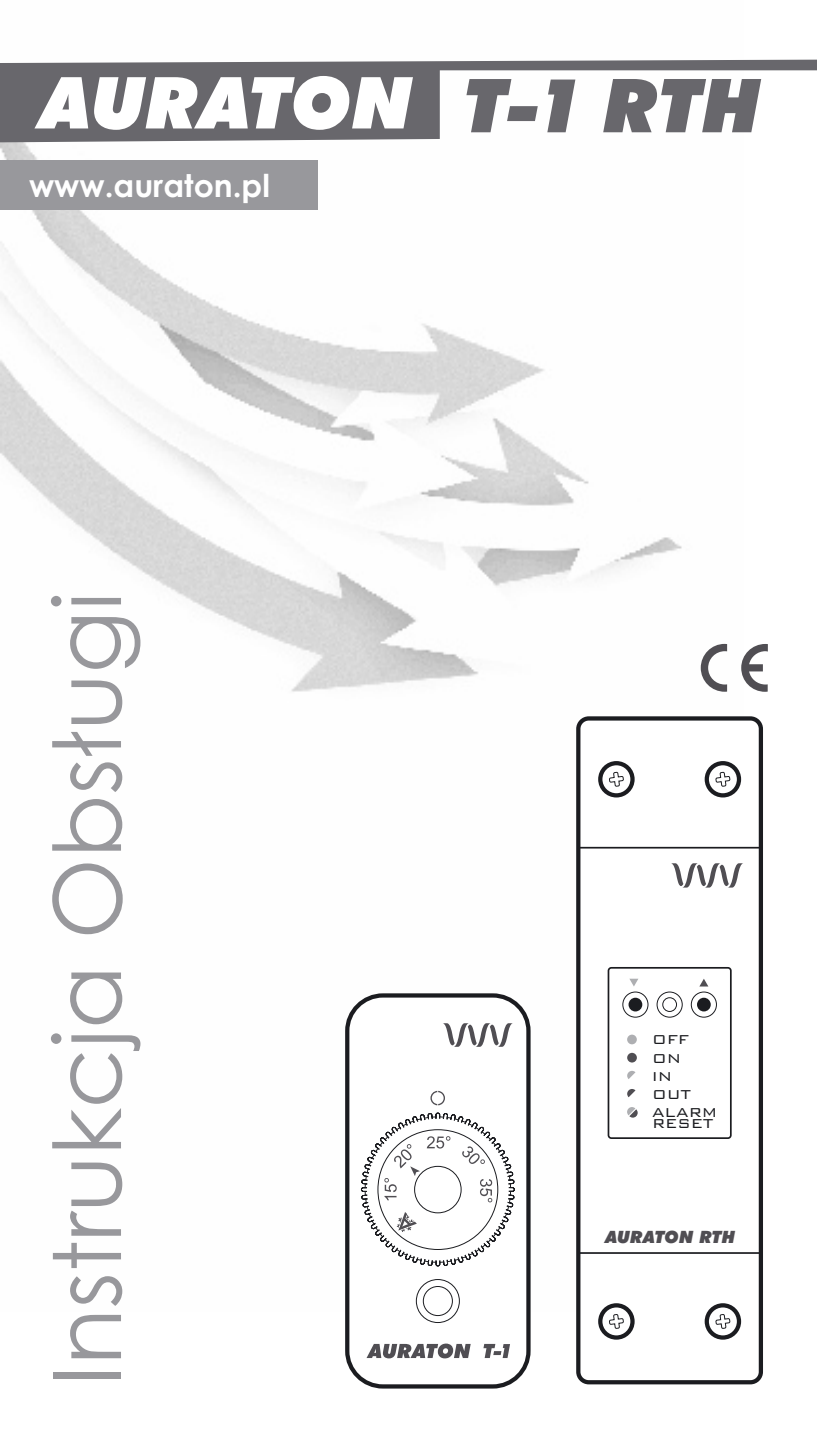
<style>
.page{position:relative;width:817px;height:1446px;background:#fff}
.page>*{position:absolute;margin:0;border:0;box-sizing:border-box;transform-origin:0 0}
.t1{font:93.3px "Century Gothic";color:#98989c}
.t2{font:italic 900 74.4px "Futura BT";color:#68676c}
.t3{font:700 31.5px "Century Gothic";color:#fff}
.t4{font:300 17.1px/18px "Bank Gothic L2";color:#1b1c20}
.t5{font:italic 900 17.1px "Futura BT";color:#504e53}
</style>
<div class="page">
<img style="left:0;top:143px;width:728px;height:1168px">
<div style="left:576px;top:716px;width:186px;height:668px;background:#fff;border:4px solid #1b1c20;border-radius:10px"></div>
<div style="left:598px;top:761px;width:36px;height:36px;border:4px solid #1b1c20;border-radius:50%"></div>
<svg style="left:608px;top:761px;width:16px;height:26px"></svg>
<div style="left:704px;top:761px;width:37px;height:36px;border:4px solid #1b1c20;border-radius:50%"></div>
<svg style="left:714px;top:761px;width:16px;height:37px"></svg>
<div style="left:598px;top:1303px;width:36px;height:36px;border:4px solid #1b1c20;border-radius:50%"></div>
<svg style="left:608px;top:1303px;width:16px;height:26px"></svg>
<div style="left:704px;top:1303px;width:37px;height:36px;border:4px solid #1b1c20;border-radius:50%"></div>
<svg style="left:714px;top:1303px;width:16px;height:26px"></svg>
<hr style="left:578px;top:1252px;width:182px;height:2px;background:#1b1c20">
<hr style="left:578px;top:847px;width:182px;height:1px;background:#1b1c20">
<div style="left:607px;top:967px;width:124px;height:172px;border:2px solid #1b1c20;border-radius:3px"></div>
<div style="left:656px;top:991px;width:26px;height:26px;border:1px solid #1b1c20;border-radius:50%"></div>
<div style="left:662px;top:997px;width:14px;height:15px;background:#fff;border:1px solid #1b1c20;border-radius:50%"></div>
<div style="left:690px;top:991px;width:26px;height:26px;border:1px solid #1b1c20;border-radius:50%"></div>
<div style="left:696px;top:998px;width:14px;height:13px;background:#1b1c20;border-radius:50%"></div>
<div style="left:622px;top:991px;width:26px;height:26px;border:1px solid #1b1c20;border-radius:50%"></div>
<div style="left:628px;top:998px;width:14px;height:13px;background:#1b1c20;border-radius:50%"></div>
<svg style="left:671px;top:863px;width:72px;height:24px"></svg>
<svg style="left:699px;top:979px;width:9px;height:7px"></svg>
<div style="left:627px;top:1053px;width:9px;height:9px;background:#504e53;border-radius:50%"></div>
<div style="left:627px;top:1034px;width:9px;height:10px;background:#aeafb2;border-radius:50%"></div>
<svg style="left:627px;top:1071px;width:8px;height:8px"></svg>
<svg style="left:627px;top:1089px;width:8px;height:8px"></svg>
<svg style="left:627px;top:1107px;width:10px;height:10px"></svg>
<svg style="left:629px;top:978px;width:9px;height:8px"></svg>
<svg style="left:0;top:60px;width:816px;height:83px"></svg>
<svg style="left:466px;top:79px;width:109px;height:53px"></svg>
<div style="left:345px;top:993px;width:185px;height:395px;background:#fff;border:4px solid #1b1c20;border-radius:36px"></div>
<div style="left:416px;top:1279px;width:43px;height:44px;border:1px solid #1b1c20;border-radius:50%"></div>
<div style="left:423px;top:1286px;width:29px;height:30px;border:1px solid #1b1c20;border-radius:50%"></div>
<svg style="left:443px;top:1023px;width:70px;height:24px"></svg>
<svg style="left:366px;top:1343px;width:144px;height:15px"></svg>
<div style="left:0;top:160px;width:318px;height:49px;background:#98989c"></div>
<svg style="left:34px;top:76px;width:379px;height:54px"></svg>
<svg style="left:741px;top:644px;width:26px;height:48px"></svg>
<svg style="left:700px;top:644px;width:27px;height:48px"></svg>
<svg style="left:360px;top:1091px;width:155px;height:190px"></svg>
<h3 class="t3" style="left:29px;top:173px;width:242px">www.auraton.pl</h3>
<h1 class="t1" style="left:51px;top:1386px;width:796px;rotate:-90deg">Instrukcja Obsługi</h1>
<h2 class="t2" style="left:603px;top:76px;width:159px">RTH</h2>
<p class="t4" style="left:651px;top:1031px;width:67px">OFF<br>ON<br>IN<br>OUT<br>ALARM</p>
<p class="t4" style="left:652px;top:1114px;width:62px">RESET</p>
<p class="t5" style="left:605px;top:1230px;width:132px">AURATON RTH</p>
</div>
